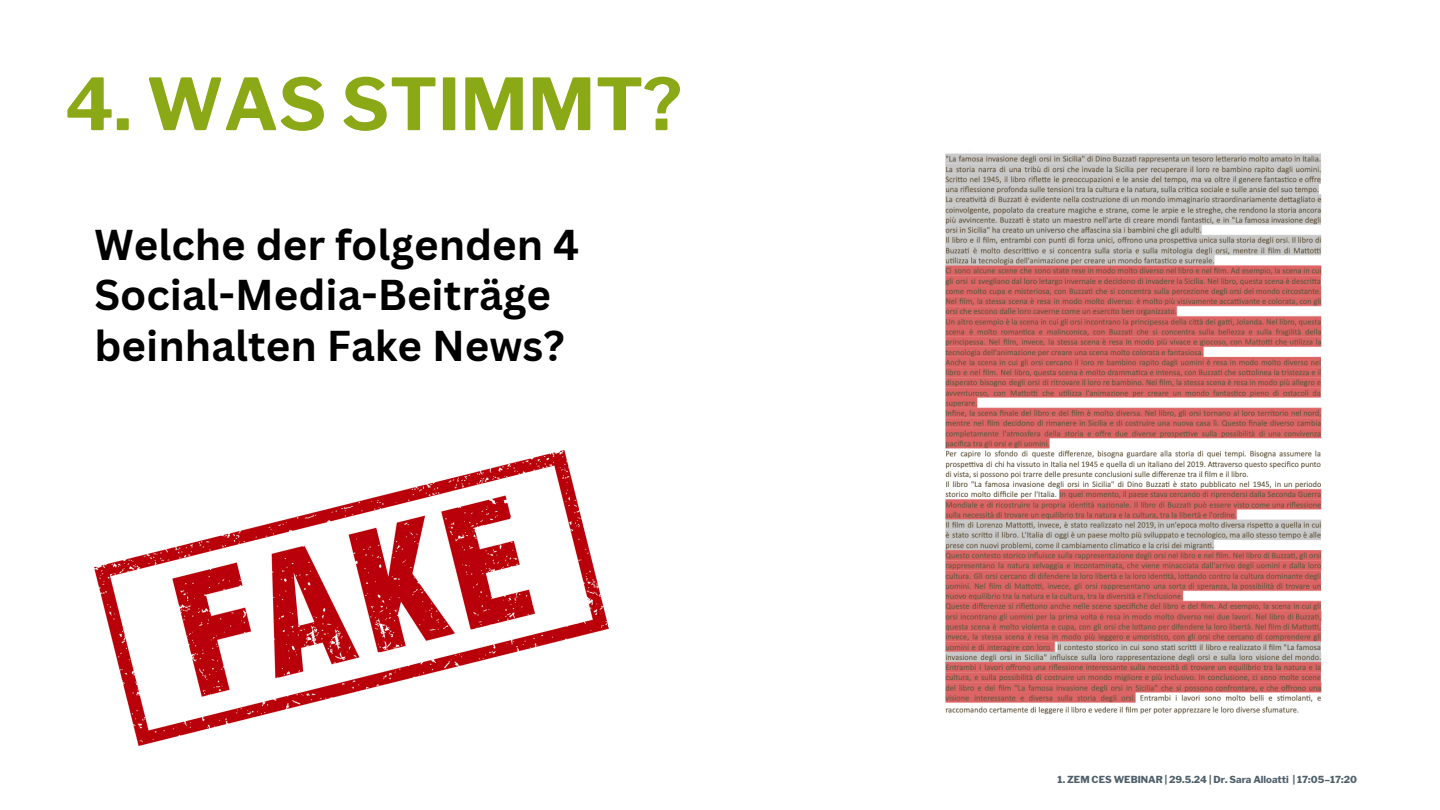
<style>
.page{position:relative;width:1440px;height:810px;background:#fff}
.page>*{position:absolute;margin:0;border:0;box-sizing:border-box;transform-origin:0 0}
.t1{font:700 71.2px "Libre Franklin";color:#8ba816}
.t2{font:700 42px/50.2px "Canva Sans";color:#000}
.t3{font:800 9.7px "Libre Franklin";color:#50616c}
</style>
<div class="page">
<img style="left:95px;top:450px;width:513px;height:296px">
<img style="left:945px;top:153px;width:377px;height:562px">
<p class="t1" style="left:65px;top:61px;width:619px">4. WAS STIMMT?</p>
<p class="t2" style="left:95px;top:219px;width:486px">Welche der folgenden 4<br>Social-Media-Beiträge beinhalten Fake News?</p>
<h2 class="t3" style="left:1058px;top:774px;width:301px">1. ZEM CES WEBINAR | 29.5.24 | Dr. Sara Alloatti | 17:05–17:20</h2>
</div>
